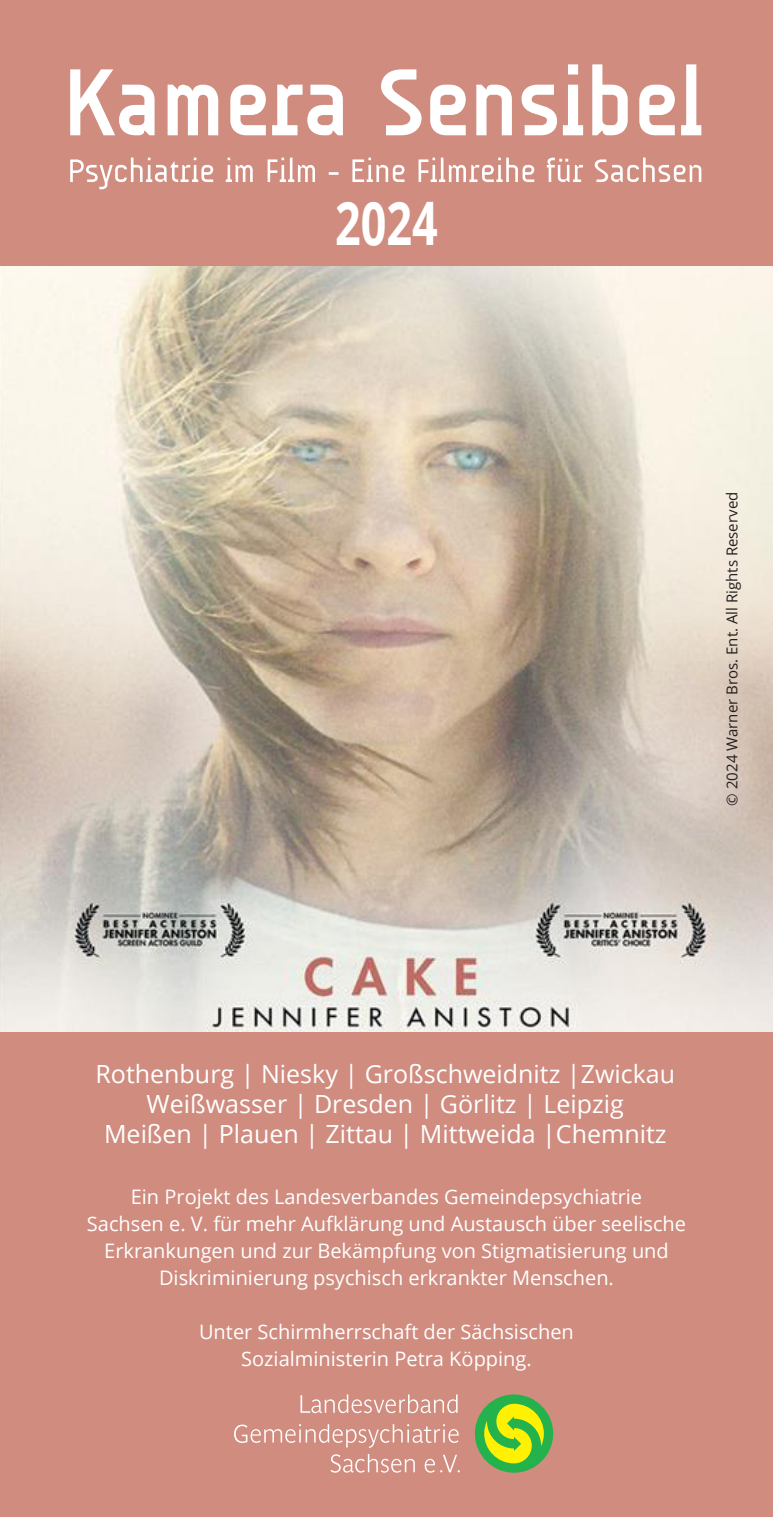
<style>
.page{position:relative;width:773px;height:1517px;background:#fff}
.page>*{position:absolute;margin:0;border:0;box-sizing:border-box;transform-origin:0 0}
.t1{font:700 60px "Open Sans";color:#fff;scale:.75 1}
.t2{font:25px/30px "Open Sans";color:#fff;text-align:center}
.t3{font:20px/27px "Open Sans";color:#fff;text-align:center}
.t4{font:15px "Open Sans";color:#231f20}
</style>
<div class="page">
<img style="left:0;top:265px;width:772px;height:767px">
<div style="left:0;top:1032px;width:772px;height:485px;background:#d08c7f"></div>
<div style="left:0;top:0;width:772px;height:265px;background:#d08c7f"></div>
<svg style="left:70px;top:64px;width:631px;height:71px"></svg>
<svg style="left:70px;top:158px;width:631px;height:31px"></svg>
<svg style="left:475px;top:1394px;width:78px;height:78px"></svg>
<svg style="left:330px;top:1454px;width:130px;height:18px"></svg>
<svg style="left:234px;top:1424px;width:224px;height:23px"></svg>
<svg style="left:300px;top:1394px;width:157px;height:19px"></svg>
<p class="t1" style="left:335px;top:181px;width:139px">2024</p>
<p class="t4" style="left:721px;top:805px;width:315px;rotate:-90deg">© 2024 Warner Bros. Ent. All Rights Reserved</p>
<p class="t2" style="left:95px;top:1058px;width:581px">Rothenburg | Niesky | Großschweidnitz |Zwickau<br>Weißwasser | Dresden | Görlitz | Leipzig</p>
<p class="t2" style="left:104px;top:1118px;width:564px">Meißen | Plauen | Zittau | Mittweida |Chemnitz</p>
<p class="t3" style="left:131px;top:1182px;width:513px">Ein Projekt des Landesverbandes Gemeindepsychiatrie</p>
<p class="t3" style="left:87px;top:1209px;width:600px">Sachsen e. V. für mehr Aufklärung und Austausch über seelische<br>Erkrankungen und zur Bekämpfung von Stigmatisierung und<br>Diskriminierung psychisch erkrankter Menschen.</p>
<p class="t3" style="left:199px;top:1317px;width:376px">Unter Schirmherrschaft der Sächsischen</p>
<p class="t3" style="left:241px;top:1344px;width:292px">Sozialministerin Petra Köpping.</p>
</div>
